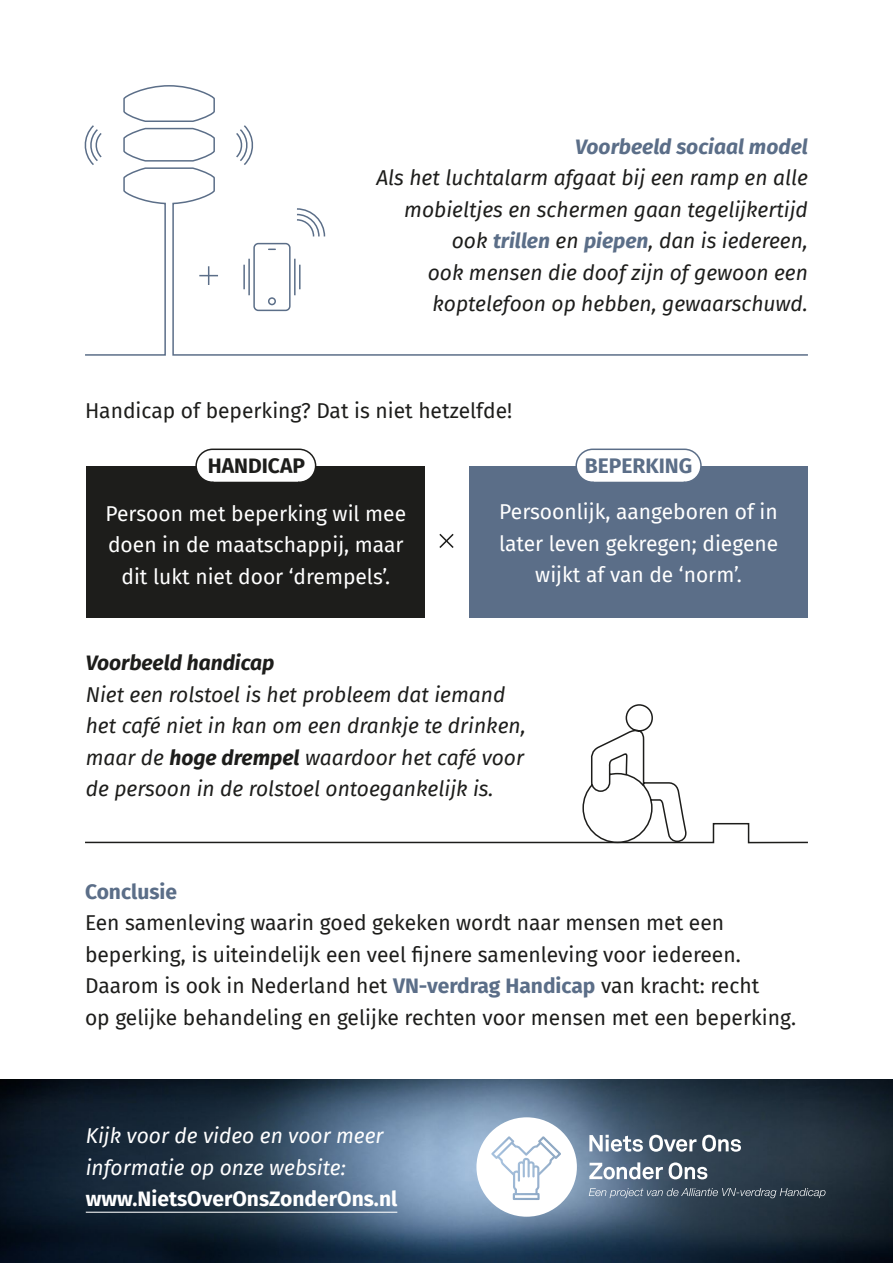
<style>
.page{position:relative;width:893px;height:1263px;background:#fff}
.page>*{position:absolute;margin:0;border:0;box-sizing:border-box;transform-origin:0 0}
.t1{font:italic 21px/31.5px "Fira Sans";color:#1d1d1b}
.t2{font:21px/31.5px "Fira Sans";color:#1d1d1b}
.t3{font:21px/31.5px "Fira Sans";color:#fff;text-align:center}
.t4{font:italic 21px/31.5px "Fira Sans";color:#fff}
.t5{font:700 21px "Fira Sans";color:#fff}
.t6{font:italic 700 21px "Fira Sans";color:#5b6e88}
.t7{font:700 21px "Fira Sans";color:#5b6e88}
.t8{font:italic 700 21px "Fira Sans";color:#1d1d1b}
.t9{font:700 21px "Fira Sans";color:#1d1d1b}
.s1{font-weight:700;color:#5b6e88}
.s2{font-weight:700}
</style>
<div class="page">
<img style="left:0;top:1079px;width:893px;height:184px">
<div style="left:87px;top:466px;width:338px;height:151px;background:#1d1d1b"></div>
<svg style="left:85px;top:704px;width:723px;height:140px"></svg>
<div style="left:196px;top:449px;width:120px;height:33px;background:#fff;border-radius:16px"></div>
<div style="left:195px;top:448px;width:121px;height:35px;border:2px solid #1d1d1b;border-radius:16px"></div>
<svg style="left:85px;top:167px;width:723px;height:189px"></svg>
<svg style="left:123px;top:85px;width:92px;height:77px"></svg>
<svg style="left:236px;top:125px;width:18px;height:40px"></svg>
<svg style="left:84px;top:125px;width:18px;height:40px"></svg>
<div style="left:253px;top:243px;width:38px;height:68px;border:2px solid #5b6e88;border-radius:4px"></div>
<svg style="left:199px;top:266px;width:19px;height:19px"></svg>
<hr style="left:248px;top:259px;width:2px;height:36px;background:#5b6e88">
<hr style="left:294px;top:259px;width:2px;height:36px;background:#5b6e88">
<hr style="left:243px;top:265px;width:2px;height:24px;background:#5b6e88">
<hr style="left:299px;top:265px;width:2px;height:24px;background:#5b6e88">
<svg style="left:295px;top:207px;width:31px;height:31px"></svg>
<div style="left:268px;top:297px;width:8px;height:8px;border:2px solid #5b6e88;border-radius:50%"></div>
<svg style="left:476px;top:1117px;width:101px;height:100px"></svg>
<svg style="left:589px;top:1135px;width:54px;height:17px"></svg>
<svg style="left:649px;top:1135px;width:47px;height:17px"></svg>
<svg style="left:702px;top:1135px;width:39px;height:17px"></svg>
<svg style="left:589px;top:1162px;width:74px;height:17px"></svg>
<svg style="left:669px;top:1162px;width:38px;height:17px"></svg>
<svg style="left:589px;top:1188px;width:236px;height:10px;background:#5c6c7b"></svg>
<hr style="left:86px;top:1212px;width:311px;height:1px;background:#fff">
<svg style="left:439px;top:533px;width:15px;height:15px"></svg>
<div style="left:469px;top:466px;width:339px;height:151px;background:#5b6e88"></div>
<div style="left:576px;top:449px;width:125px;height:33px;background:#fff;border-radius:16px"></div>
<div style="left:575px;top:448px;width:127px;height:35px;border:2px solid #5b6e88;border-radius:16px"></div>
<p class="t6" style="left:575px;top:129px;width:234px">Voorbeeld sociaal model</p>
<p class="t1" style="left:376px;top:162px;width:433px;text-align:right">Als het luchtalarm afgaat bij een ramp en alle mobieltjes en schermen gaan tegelijkertijd ook <span class="s1">trillen</span> en <span class="s1">piepen</span>, dan is iedereen,<br>ook mensen die doof zijn of gewoon een koptelefoon op hebben, gewaarschuwd.</p>
<p class="t2" style="left:85px;top:395px;width:429px">Handicap of beperking? Dat is niet hetzelfde!</p>
<p class="t9" style="left:208px;top:448px;width:99px">HANDICAP</p>
<p class="t7" style="left:585px;top:448px;width:109px">BEPERKING</p>
<p class="t3" style="left:106px;top:497px;width:302px">Persoon met beperking wil mee doen in de maatschappij, maar dit lukt niet door ‘drempels’.</p>
<p class="t3" style="left:499px;top:496px;width:281px">Persoonlijk, aangeboren of in later leven gekregen; diegene wijkt af van de ‘norm’.</p>
<p class="t8" style="left:86px;top:645px;width:190px">Voorbeeld handicap</p>
<p class="t1" style="left:86px;top:678px;width:441px">Niet een rolstoel is het probleem dat iemand het café niet in kan om een drankje te drinken, maar de <span class="s2">hoge drempel</span> waardoor het café voor de persoon in de rolstoel ontoegankelijk is.</p>
<p class="t7" style="left:85px;top:874px;width:94px">Conclusie</p>
<p class="t2" style="left:85px;top:907px;width:712px">Een samenleving waarin goed gekeken wordt naar mensen met een beperking, is uiteindelijk een veel fijnere samenleving voor iedereen.<br>Daarom is ook in Nederland het <span class="s1">VN-verdrag Handicap</span> van kracht: recht<br>op gelijke behandeling en gelijke rechten voor mensen met een beperking.</p>
<p class="t4" style="left:86px;top:1119px;width:299px">Kijk voor de video en voor meer informatie op onze website:</p>
<p class="t5" style="left:86px;top:1181px;width:313px">www.NietsOverOnsZonderOns.nl</p>
</div>
